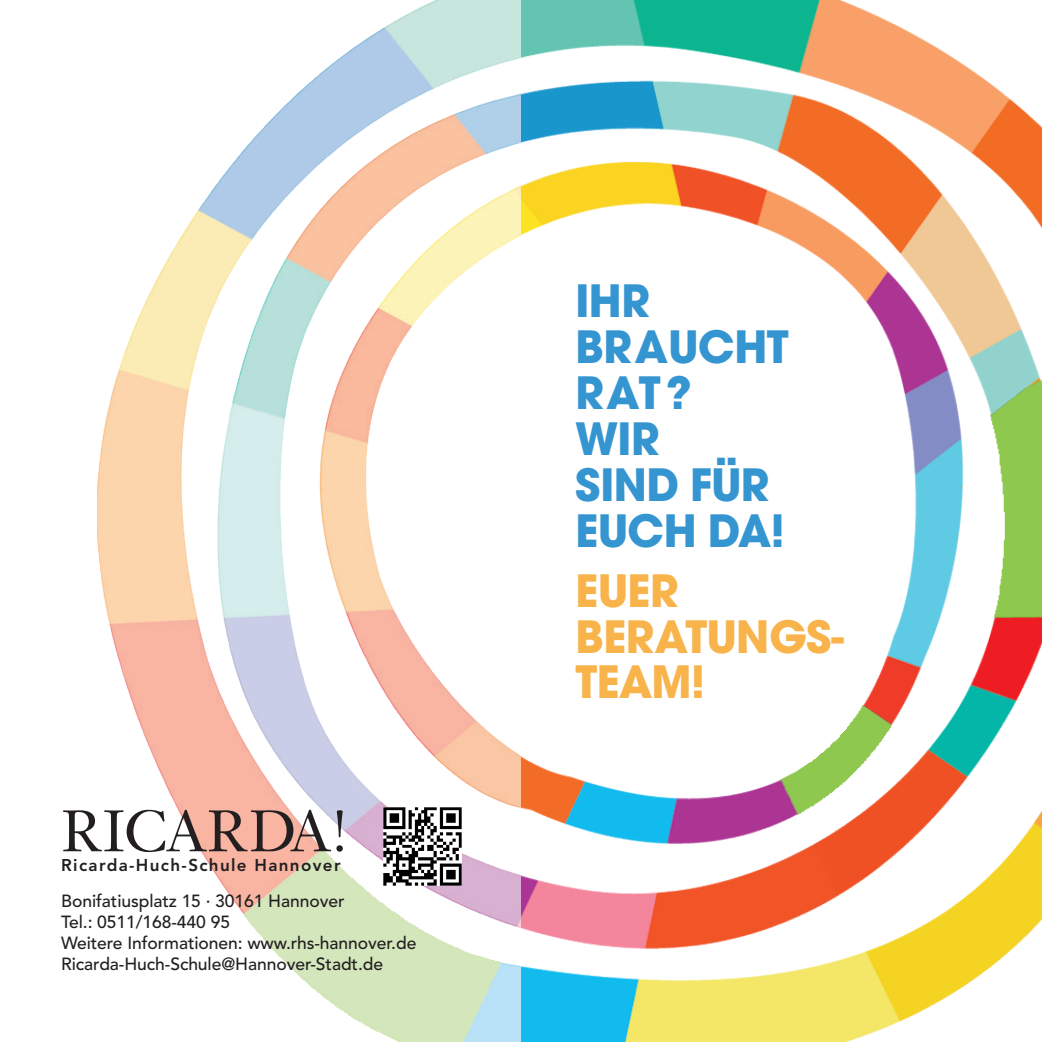
<style>
.page{position:relative;width:1042px;height:1042px;background:#fff}
.page>*{position:absolute;margin:0;border:0;box-sizing:border-box;transform-origin:0 0}
.t1{font:57.4px "Janson Text";letter-spacing:.01em;color:#231f20}
.t2{font:700 49px/46px "Avant Gard";letter-spacing:-.01em;color:#3495d1}
.t3{font:700 49px "Avant Gard";letter-spacing:-.01em;color:#f8b34b}
.t4{font:500 17.5px "Avenir";letter-spacing:-.005em;color:#231f20}
.t5{font:800 16.97px "Avenir";letter-spacing:.08em;color:#231f20}
</style>
<div class="page">
<img style="left:521px;top:1px;width:521px;height:1041px">
<img style="left:97px;top:1px;width:424px;height:1041px">
<hr style="left:290px;top:0;width:752px;height:1px;background:#d5d6d8">
<img style="left:384px;top:807px;width:78px;height:78px">
<p class="t1" style="left:61px;top:795px;width:288px">RICARDA!</p>
<p class="t5" style="left:61px;top:855px;width:281px">Ricarda-Huch-Schule Hannover</p>
<p class="t4" style="left:61px;top:890px;width:285px">Bonifatiusplatz 15 · 30161 Hannover</p>
<p class="t4" style="left:61px;top:911px;width:170px">Tel.: 0511/168-440 95</p>
<p class="t4" style="left:61px;top:932px;width:357px">Weitere Informationen: www.rhs-hannover.de</p>
<p class="t4" style="left:61px;top:953px;width:323px">Ricarda-Huch-Schule@Hannover-Stadt.de</p>
<p class="t2" style="left:575px;top:277px;width:76px">IHR</p>
<p class="t2" style="left:575px;top:323px;width:215px">BRAUCHT<br>RAT ?</p>
<p class="t2" style="left:575px;top:415px;width:86px">WIR</p>
<p class="t2" style="left:575px;top:461px;width:195px">SIND FÜR</p>
<p class="t2" style="left:575px;top:507px;width:211px">EUCH DA!</p>
<p class="t3" style="left:575px;top:561px;width:105px">EUER</p>
<p class="t3" style="left:575px;top:606px;width:270px">BERATUNGS-</p>
<p class="t3" style="left:575px;top:651px;width:131px">TEAM!</p>
</div>
